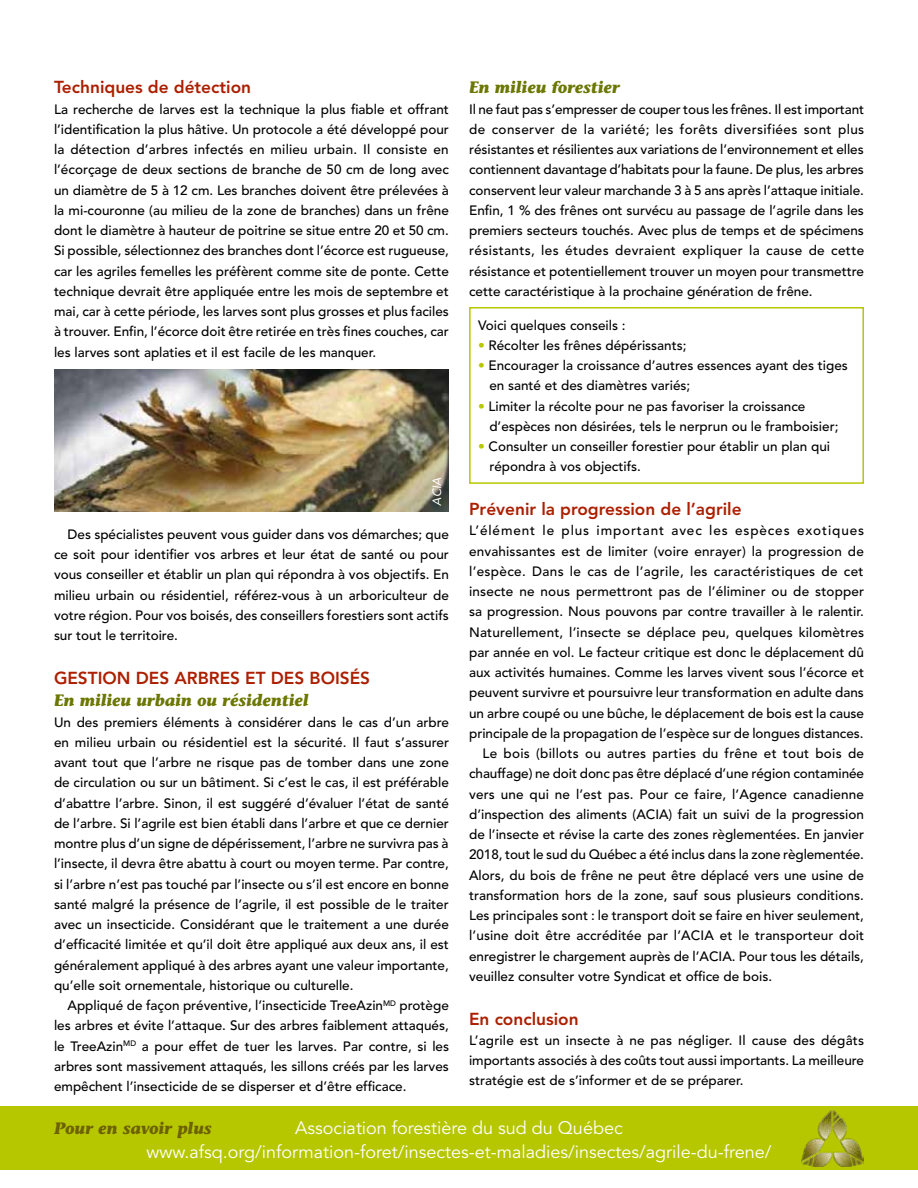
<style>
.page{position:relative;width:918px;height:1188px;background:#fff}
.page>*{position:absolute;margin:0;border:0;box-sizing:border-box;transform-origin:0 0}
.t1{font:18px/24px "Avenir";color:#fff;text-align:center}
.t2{font:800 17.25px "Avenir";color:#ac1f00}
.t3{font:italic 700 16.5px "Stone Informal";color:#6b7700}
.t4{font:italic 700 16.5px "Stone Informal";color:#6c6200}
.t5{font:500 13.5px/20.2px "Avenir";color:#000;text-align:justify}
.t6{font:500 13.5px "Avenir";letter-spacing:.025em;color:#000}
.t7{font:500 13.5px "Avenir";letter-spacing:.02em;color:#000}
.t8{font:500 13.5px "Avenir";letter-spacing:.065em;color:#000}
.t9{font:italic 12px "Avenir";color:#fff}
.s1{color:#b6c700}
</style>
<div class="page">
<div style="left:0;top:1106px;width:918px;height:64px;background:#b6c700"></div>
<div style="left:469px;top:307px;width:395px;height:177px;border:2px solid #b6c700"></div>
<img style="left:54px;top:369px;width:395px;height:143px">
<img style="left:801px;top:1110px;width:63px;height:57px">
<p class="t2" style="left:54px;top:77px;width:199px">Techniques de détection</p>
<p class="t5" style="left:54px;top:99px;width:396px">La recherche de larves est la technique la plus fiable et offrant l’identification la plus hâtive. Un protocole a été développé pour la détection d’arbres infectés en milieu urbain. Il consiste en l’écorçage de deux sections de branche de 50 cm de long avec un diamètre de 5 à 12 cm. Les branches doivent être prélevées à la mi-couronne (au milieu de la zone de branches) dans un frêne dont le diamètre à hauteur de poitrine se situe entre 20 et 50 cm.<br>Si possible, sélectionnez des branches dont l’écorce est rugueuse, car les agriles femelles les préfèrent comme site de ponte. Cette technique devrait être appliquée entre les mois de septembre et mai, car à cette période, les larves sont plus grosses et plus faciles à trouver. Enfin, l’écorce doit être retirée en très fines couches, car les larves sont aplaties et il est facile de les manquer.</p>
<p class="t3" style="left:469px;top:77px;width:153px">En milieu forestier</p>
<p class="t5" style="left:469px;top:99px;width:397px">Il ne faut pas s’empresser de couper tous les frênes. Il est important de conserver de la variété; les forêts diversifiées sont plus résistantes et résilientes aux variations de l’environnement et elles contiennent davantage d’habitats pour la faune. De plus, les arbres conservent leur valeur marchande 3 à 5 ans après l’attaque initiale.<br>Enfin, 1 % des frênes ont survécu au passage de l’agrile dans les premiers secteurs touchés. Avec plus de temps et de spécimens résistants, les études devraient expliquer la cause de cette résistance et potentiellement trouver un moyen pour transmettre cette caractéristique à la prochaine génération de frêne.</p>
<p class="t5" style="left:478px;top:315px;width:149px">Voici quelques conseils :</p>
<p class="t5" style="left:478px;top:336px;width:210px"><span class="s1">•</span> Récolter les frênes dépérissants;</p>
<p class="t5" style="left:489px;top:356px;width:360px;text-indent:-11px"><span class="s1">•</span> Encourager la croissance d’autres essences ayant des tiges en santé et des diamètres variés;</p>
<p class="t5" style="left:489px;top:396px;width:351px;text-indent:-11px"><span class="s1">•</span> Limiter la récolte pour ne pas favoriser la croissance d’espèces non désirées, tels le nerprun ou le framboisier;</p>
<p class="t5" style="left:489px;top:437px;width:342px;text-indent:-11px"><span class="s1">•</span> Consulter un conseiller forestier pour établir un plan qui répondra à vos objectifs.</p>
<p class="t2" style="left:469px;top:499px;width:274px">Prévenir la progression de l’agrile</p>
<p class="t8" style="left:469px;top:523px;width:396px">L’élément le plus important avec les espèces exotiques</p>
<p class="t5" style="left:469px;top:541px;width:396px">envahissantes est de limiter (voire enrayer) la progression de</p>
<p class="t6" style="left:469px;top:563px;width:396px">l’espèce. Dans le cas de l’agrile, les caractéristiques de cet</p>
<p class="t5" style="left:469px;top:582px;width:397px">insecte ne nous permettront pas de l’éliminer ou de stopper</p>
<p class="t5" style="left:469px;top:602px;width:396px">sa progression. Nous pouvons par contre travailler à le ralentir.</p>
<p class="t5" style="left:469px;top:622px;width:397px">Naturellement, l’insecte se déplace peu, quelques kilomètres</p>
<p class="t5" style="left:469px;top:642px;width:396px">par année en vol. Le facteur critique est donc le déplacement dû</p>
<p class="t5" style="left:469px;top:663px;width:396px">aux activités humaines. Comme les larves vivent sous l’écorce et</p>
<p class="t5" style="left:469px;top:683px;width:396px">peuvent survivre et poursuivre leur transformation en adulte dans</p>
<p class="t5" style="left:469px;top:703px;width:396px">un arbre coupé ou une bûche, le déplacement de bois est la cause</p>
<p class="t5" style="left:469px;top:723px;width:396px">principale de la propagation de l’espèce sur de longues distances.</p>
<p class="t7" style="left:483px;top:746px;width:383px">Le bois (billots ou autres parties du frêne et tout bois de</p>
<p class="t5" style="left:469px;top:764px;width:397px">chauffage) ne doit donc pas être déplacé d’une région contaminée</p>
<p class="t5" style="left:469px;top:784px;width:396px">vers une qui ne l’est pas. Pour ce faire, l’Agence canadienne</p>
<p class="t5" style="left:469px;top:804px;width:396px">d’inspection des aliments (ACIA) fait un suivi de la progression</p>
<p class="t5" style="left:469px;top:825px;width:396px">de l’insecte et révise la carte des zones règlementées. En janvier</p>
<p class="t5" style="left:469px;top:845px;width:396px">2018, tout le sud du Québec a été inclus dans la zone règlementée.</p>
<p class="t5" style="left:469px;top:865px;width:396px">Alors, du bois de frêne ne peut être déplacé vers une usine de</p>
<p class="t5" style="left:469px;top:885px;width:396px">transformation hors de la zone, sauf sous plusieurs conditions.</p>
<p class="t5" style="left:469px;top:906px;width:396px">Les principales sont : le transport doit se faire en hiver seulement,</p>
<p class="t5" style="left:469px;top:926px;width:397px">l’usine doit être accréditée par l’ACIA et le transporteur doit</p>
<p class="t5" style="left:469px;top:946px;width:396px">enregistrer le chargement auprès de l’ACIA. Pour tous les détails,</p>
<p class="t5" style="left:469px;top:966px;width:305px">veuillez consulter votre Syndicat et office de bois.</p>
<p class="t2" style="left:469px;top:1008px;width:111px">En conclusion</p>
<p class="t5" style="left:469px;top:1030px;width:397px">L’agrile est un insecte à ne pas négliger. Il cause des dégâts importants associés à des coûts tout aussi importants. La meilleure stratégie est de s’informer et de se préparer.</p>
<h1 class="t1" style="left:147px;top:1117px;width:626px">Association forestière du sud du Québec www.afsq.org/information-foret/insectes-et-maladies/insectes/agrile-du-frene/</h1>
<p class="t9" style="left:430px;top:506px;width:30px;rotate:-90deg">ACIA</p>
<p class="t5" style="left:54px;top:525px;width:396px;text-indent:14px">Des spécialistes peuvent vous guider dans vos démarches; que ce soit pour identifier vos arbres et leur état de santé ou pour vous conseiller et établir un plan qui répondra à vos objectifs. En milieu urbain ou résidentiel, référez-vous à un arboriculteur de votre région. Pour vos boisés, des conseillers forestiers sont actifs sur tout le territoire.</p>
<p class="t2" style="left:54px;top:668px;width:318px">GESTION DES ARBRES ET DES BOISÉS</p>
<p class="t3" style="left:54px;top:690px;width:256px">En milieu urbain ou résidentiel</p>
<p class="t5" style="left:54px;top:712px;width:397px">Un des premiers éléments à considérer dans le cas d’un arbre en milieu urbain ou résidentiel est la sécurité. Il faut s’assurer avant tout que l’arbre ne risque pas de tomber dans une zone de circulation ou sur un bâtiment. Si c’est le cas, il est préférable d’abattre l’arbre. Sinon, il est suggéré d’évaluer l’état de santé de l’arbre. Si l’agrile est bien établi dans l’arbre et que ce dernier montre plus d’un signe de dépérissement, l’arbre ne survivra pas à l’insecte, il devra être abattu à court ou moyen terme. Par contre, si l’arbre n’est pas touché par l’insecte ou s’il est encore en bonne santé malgré la présence de l’agrile, il est possible de le traiter avec un insecticide. Considérant que le traitement a une durée d’efficacité limitée et qu’il doit être appliqué aux deux ans, il est généralement appliqué à des arbres ayant une valeur importante, qu’elle soit ornementale, historique ou culturelle.</p>
<p class="t5" style="left:54px;top:996px;width:397px;text-indent:13px">Appliqué de façon préventive, l’insecticide TreeAzin<sup>MD</sup> protège les arbres et évite l’attaque. Sur des arbres faiblement attaqués, le TreeAzin<sup>MD</sup> a pour effet de tuer les larves. Par contre, si les arbres sont massivement attaqués, les sillons créés par les larves empêchent l’insecticide de se disperser et d’être efficace.</p>
<p class="t4" style="left:54px;top:1118px;width:159px">Pour en savoir plus</p>
</div>
